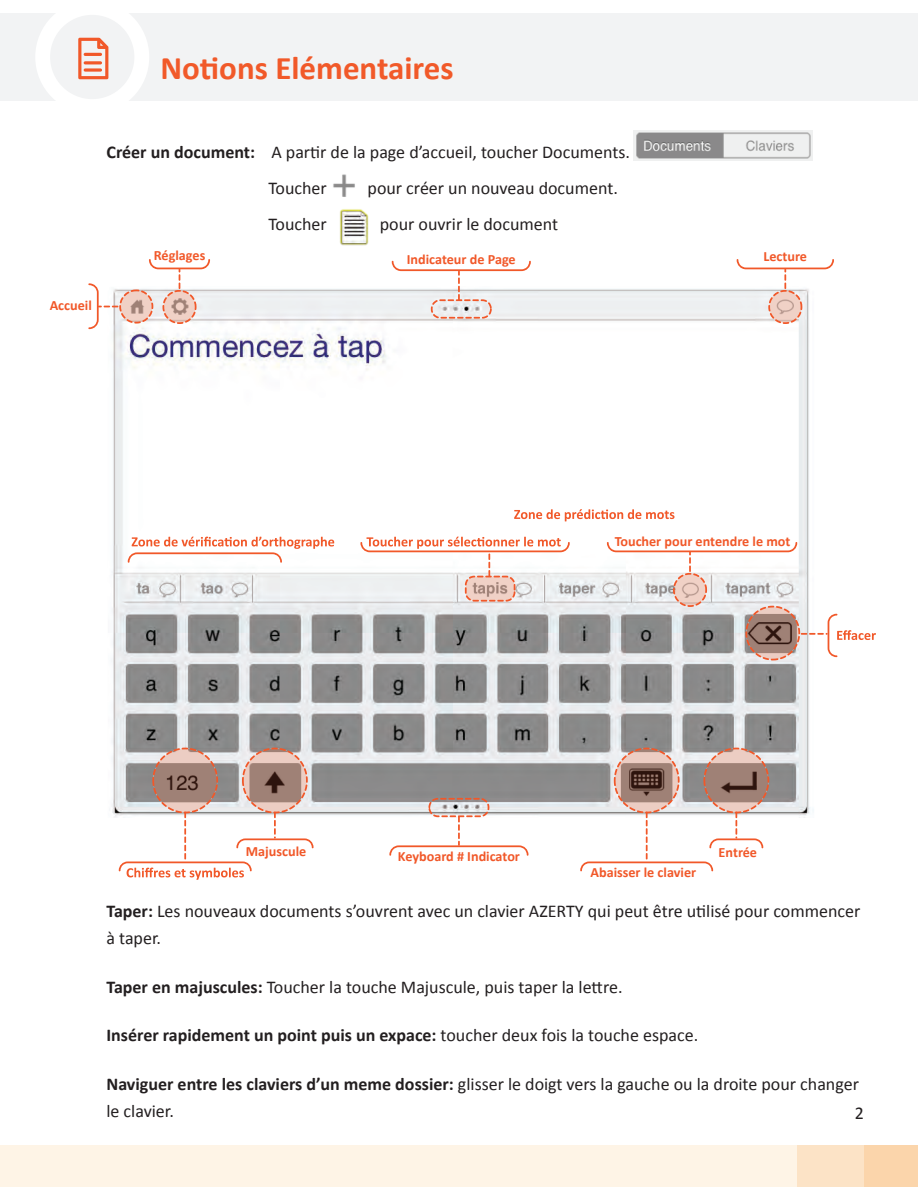
<style>
.page{position:relative;width:918px;height:1188px;background:#fff}
.page>*{position:absolute;margin:0;border:0;box-sizing:border-box;transform-origin:0 0}
.t1{font:700 33px "Calibri";color:#f15929}
.t2{font:18px/27px "Calibri";color:#231f20}
.t3{font:700 18px "Calibri";color:#231f20}
.t4{font:700 14.1px "Calibri";color:#f15829}
.s1{font-weight:700}
.s2{font-weight:400}
</style>
<div class="page">
<div style="left:0;top:13px;width:918px;height:88px;background:#f2f3f4"></div>
<div style="left:35px;top:0;width:114px;height:114px;background:#fff;border-radius:50%"></div>
<div style="left:50px;top:15px;width:84px;height:84px;background:#f2f3f4;border-radius:50%"></div>
<div style="left:1px;top:1145px;width:917px;height:42px;background:#fef4e6"></div>
<div style="left:797px;top:1145px;width:121px;height:42px;background:#fce3c6"></div>
<div style="left:865px;top:1145px;width:53px;height:42px;background:#fbd5ab"></div>
<svg style="left:78px;top:38px;width:30px;height:41px"></svg>
<img style="left:333px;top:174px;width:22px;height:23px">
<img style="left:339px;top:209px;width:30px;height:37px">
<img style="left:112px;top:289px;width:702px;height:529px">
<svg style="left:88px;top:259px;width:122px;height:70px"></svg>
<svg style="left:737px;top:259px;width:97px;height:65px"></svg>
<svg style="left:119px;top:748px;width:195px;height:132px"></svg>
<svg style="left:580px;top:748px;width:189px;height:123px"></svg>
<svg style="left:607px;top:542px;width:269px;height:118px"></svg>
<svg style="left:360px;top:537px;width:210px;height:65px"></svg>
<svg style="left:514px;top:509px;width:161px;height:12px"></svg>
<svg style="left:389px;top:798px;width:140px;height:58px"></svg>
<svg style="left:392px;top:261px;width:139px;height:58px"></svg>
<svg style="left:128px;top:537px;width:206px;height:26px"></svg>
<img style="left:633px;top:130px;width:179px;height:30px">
<h1 class="t1" style="left:160px;top:47px;width:295px">Notions Elémentaires</h1>
<p class="t4" style="left:50px;top:296px;width:44px">Accueil</p>
<p class="t2" style="left:268px;top:133px;width:363px;line-height:36px;text-indent:-162px"><span class="s1">Créer un document:</span> A partir de la page d’accueil, toucher Documents.<br>Toucher</p>
<p class="t2" style="left:368px;top:174px;width:252px">pour créer un nouveau document.</p>
<p class="t2" style="left:268px;top:210px;width:60px">Toucher</p>
<p class="t2" style="left:380px;top:210px;width:180px">pour ouvrir le document</p>
<p class="t4" style="left:154px;top:247px;width:53px">Réglages</p>
<p class="t4" style="left:764px;top:248px;width:45px">Lecture</p>
<p class="t4" style="left:407px;top:251px;width:110px">Indicateur de Page</p>
<p class="t4" style="left:615px;top:533px;width:177px">Toucher pour entendre le mot</p>
<p class="t4" style="left:246px;top:843px;width:62px">Majuscule</p>
<p class="t4" style="left:398px;top:848px;width:124px">Keyboard # Indicator</p>
<p class="t4" style="left:590px;top:864px;width:107px">Abaisser le clavier</p>
<p class="t4" style="left:719px;top:843px;width:40px">Entrée</p>
<p class="t2" style="left:106px;top:897px;width:755px"><span class="s1">Taper:</span> Les nouveaux documents s’ouvrent avec un clavier AZERTY qui peut être utilisé pour commencer à taper.</p>
<p class="t2" style="left:106px;top:972px;width:518px"><span class="s1">Taper en majuscules:</span> Toucher la touche Majuscule, puis taper la lettre.</p>
<p class="t3" style="left:106px;top:1024px;width:593px">Insérer rapidement un point puis un expace: <span class="s2">toucher deux fois la touche espace.</span></p>
<p class="t2" style="left:106px;top:1070px;width:754px"><span class="s1">Naviguer entre les claviers d’un meme dossier:</span> glisser le doigt vers la gauche ou la droite pour changer le clavier.</p>
<p class="t2" style="left:855px;top:1099px;width:11px">2</p>
</div>
